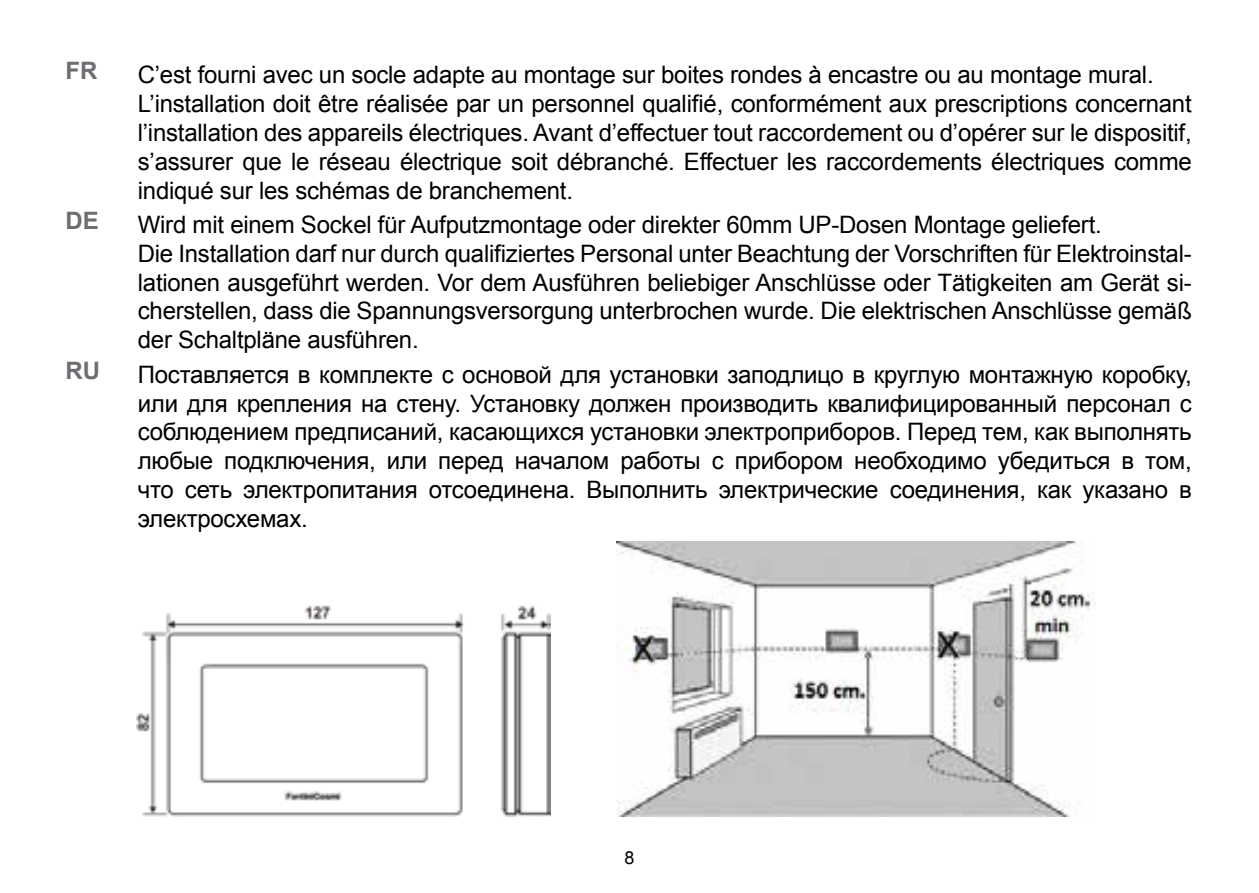
<style>
.page{position:relative;width:1259px;height:893px;background:#fff}
.page>*{position:absolute;margin:0;border:0;box-sizing:border-box;transform-origin:0 0}
.t1{font:24px/28.8px "Arial";letter-spacing:-.01em;color:#000}
.t2{font:700 24px "Arial";color:#6d6e71}
.t3{font:18px "Arial";color:#000}
</style>
<div class="page">
<img style="left:136px;top:605px;width:414px;height:212px">
<img style="left:616px;top:542px;width:477px;height:275px">
<p class="t2" style="left:65px;top:55px;width:33px">FR</p>
<p class="t1" style="left:138px;top:61px;width:1055px">C’est fourni avec un socle adapte au montage sur boites rondes à encastre ou au montage mural.<br>L’installation doit être réalisée par un personnel qualifié, conformément aux prescriptions concernant l’installation des appareils électriques. Avant d’effectuer tout raccordement ou d’opérer sur le dispositif, s’assurer que le réseau électrique soit débranché. Effectuer les raccordements électriques comme indiqué sur les schémas de branchement.</p>
<p class="t2" style="left:65px;top:204px;width:35px">DE</p>
<p class="t1" style="left:138px;top:210px;width:1055px">Wird mit einem Sockel für Aufputzmontage oder direkter 60mm UP-Dosen Montage geliefert.<br>Die Installation darf nur durch qualifiziertes Personal unter Beachtung der Vorschriften für Elektroinstal&shy;lationen ausgeführt werden. Vor dem Ausführen beliebiger Anschlüsse oder Tätigkeiten am Gerät si&shy;cherstellen, dass die Spannungsversorgung unterbrochen wurde. Die elektrischen Anschlüsse gemäß der Schaltpläne ausführen.</p>
<p class="t2" style="left:65px;top:354px;width:36px">RU</p>
<p class="t1" style="left:138px;top:360px;width:1055px;text-align:justify">Поставляется в комплекте с основой для установки заподлицо в круглую монтажную коробку, или для крепления на стену. Установку должен производить квалифицированный персонал с соблюдением предписаний, касающихся установки электроприборов. Перед тем, как выполнять любые подключения, или перед началом работы с прибором необходимо убедиться в том, что сеть электропитания отсоединена. Выполнить электрические соединения, как указано в электросхемах.</p>
<p class="t3" style="left:624px;top:846px;width:12px">8</p>
</div>
